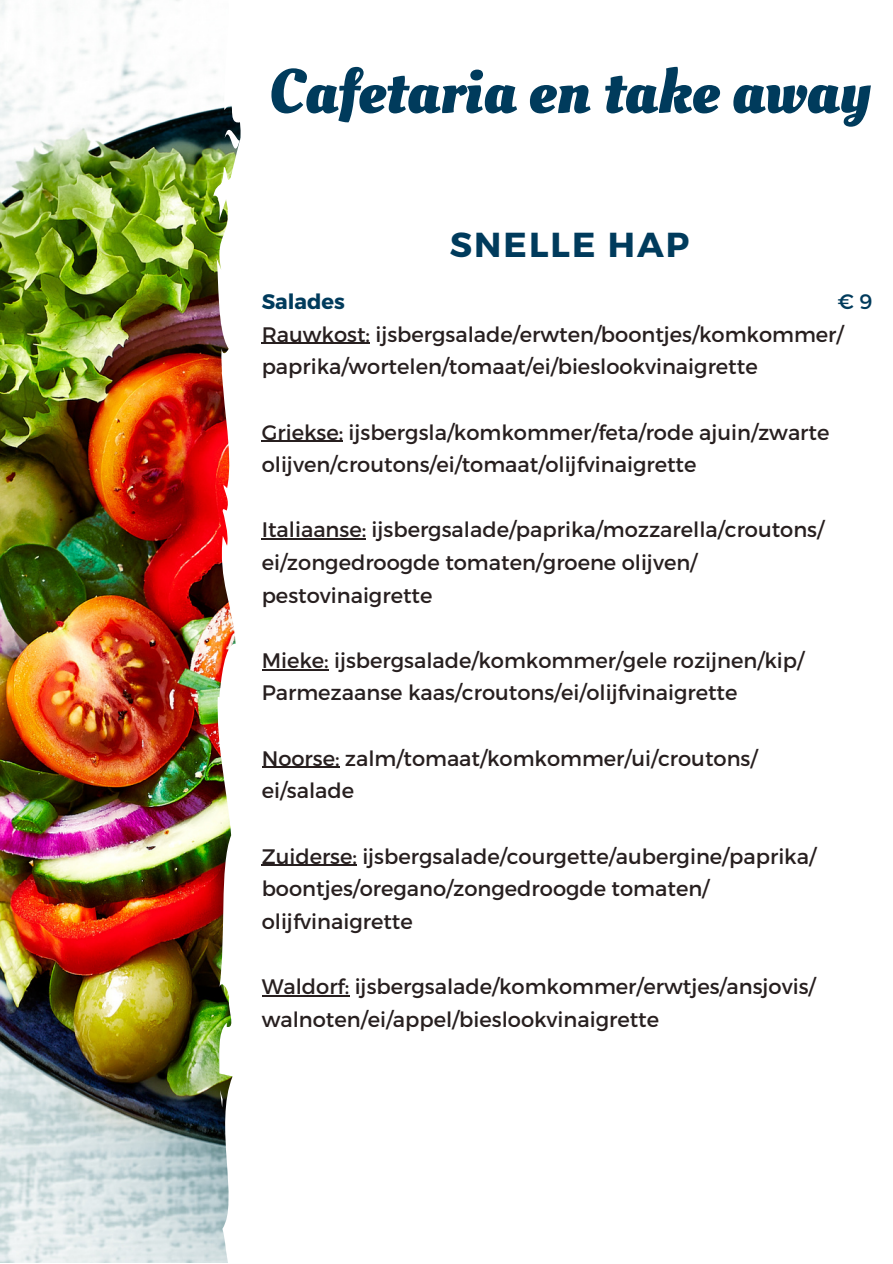
<style>
.page{position:relative;width:893px;height:1264px;background:#fff}
.page>*{position:absolute;margin:0;border:0;box-sizing:border-box;transform-origin:0 0}
.t1{font:700 62.4px "Oleo Script";color:#003b5c}
.t2{font:700 34.65px "Montserrat";letter-spacing:.06em;color:#003b5c}
.t3{font:21px/32.5px "Montserrat";color:#271f1f}
.t4{font:700 21px "Montserrat";color:#003b5c}
.t5{font:21px "Montserrat";color:#003b5c}
</style>
<div class="page">
<img style="left:0;top:0;width:213px;height:1262px">
<svg style="left:213px;top:70px;width:157px;height:1192px"></svg>
<svg style="left:220px;top:1090px;width:2px;height:17px"></svg>
<hr style="left:262px;top:343px;width:108px;height:1px;background:#271f1f">
<hr style="left:262px;top:440px;width:81px;height:2px;background:#271f1f">
<hr style="left:262px;top:538px;width:104px;height:1px;background:#271f1f">
<hr style="left:262px;top:669px;width:66px;height:1px;background:#271f1f">
<hr style="left:262px;top:766px;width:77px;height:2px;background:#271f1f">
<hr style="left:262px;top:864px;width:95px;height:1px;background:#271f1f">
<hr style="left:262px;top:995px;width:87px;height:1px;background:#271f1f">
<h1 class="t1" style="left:268px;top:50px;width:603px">Cafetaria en take away</h1>
<h2 class="t2" style="left:450px;top:222px;width:241px">SNELLE HAP</h2>
<p class="t4" style="left:262px;top:288px;width:85px">Salades</p>
<p class="t5" style="left:837px;top:288px;width:36px">€ 9</p>
<p class="t3" style="left:262px;top:317px;width:583px">Rauwkost: ijsbergsalade/erwten/boontjes/komkommer/ paprika/wortelen/tomaat/ei/bieslookvinaigrette</p>
<p class="t3" style="left:262px;top:415px;width:569px">Griekse: ijsbergsla/komkommer/feta/rode ajuin/zwarte olijven/croutons/ei/tomaat/olijfvinaigrette</p>
<p class="t3" style="left:262px;top:512px;width:564px">Italiaanse: ijsbergsalade/paprika/mozzarella/croutons/ ei/zongedroogde tomaten/groene olijven/ pestovinaigrette</p>
<p class="t3" style="left:262px;top:643px;width:543px">Mieke: ijsbergsalade/komkommer/gele rozijnen/kip/<br>Parmezaanse kaas/croutons/ei/olijfvinaigrette</p>
<p class="t3" style="left:262px;top:741px;width:497px">Noorse: zalm/tomaat/komkommer/ui/croutons/ ei/salade</p>
<p class="t3" style="left:262px;top:838px;width:555px">Zuiderse: ijsbergsalade/courgette/aubergine/paprika/ boontjes/oregano/zongedroogde tomaten/ olijfvinaigrette</p>
<p class="t3" style="left:262px;top:969px;width:555px">Waldorf: ijsbergsalade/komkommer/erwtjes/ansjovis/ walnoten/ei/appel/bieslookvinaigrette</p>
</div>
